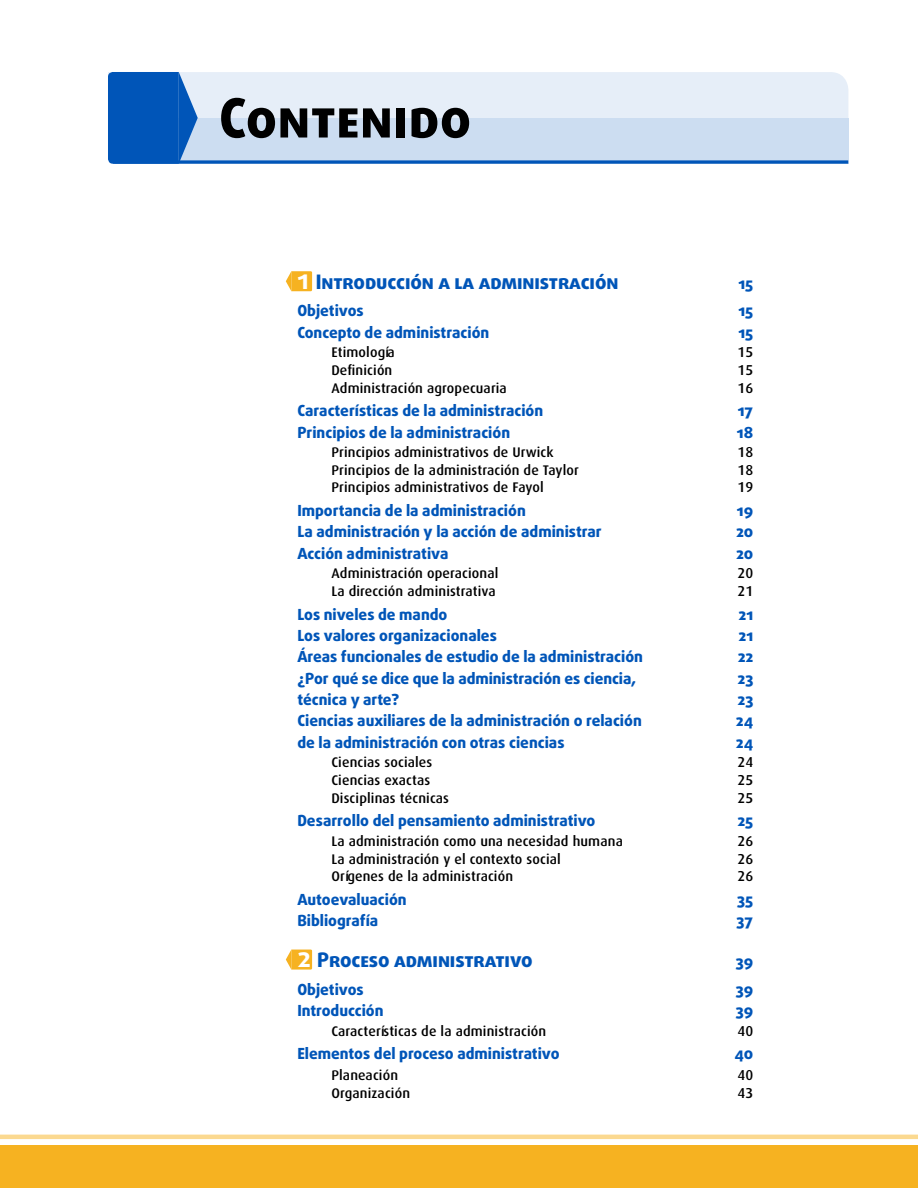
<style>
.page{position:relative;width:918px;height:1188px;background:#fff}
.page>*{position:absolute;margin:0;border:0;box-sizing:border-box;transform-origin:0 0}
.t1{font:800 54px "Daxline Pro";letter-spacing:.01em;color:#000}
.t2{font:800 19.95px "Daxline Pro";letter-spacing:-.005em;color:#0055b8}
.t3{font:800 15.75px "Daxline Pro";color:#0055b8}
.t4{font:800 15.3px "Daxline Pro";color:#0055b8}
.t5{font:500 14.4px "Dax";letter-spacing:.01em;color:#000}
.t6{font:500 13.95px "Dax";letter-spacing:.01em;color:#000}
.s1{font-weight:700;font-size:27px;color:#fff}
</style>
<div class="page">
<svg style="left:286px;top:271px;width:26px;height:20px"></svg>
<div style="left:198px;top:72px;width:650px;height:46px;background:#e6eef8"></div>
<div style="left:115px;top:118px;width:733px;height:46px;background:#ccddf1"></div>
<svg style="left:198px;top:160px;width:650px;height:4px;background:#236cc1"></svg>
<svg style="left:286px;top:950px;width:26px;height:20px"></svg>
<svg style="left:108px;top:72px;width:90px;height:92px;background:#1663be"></svg>
<div style="left:0;top:1145px;width:918px;height:43px;background:#f6b221"></div>
<hr style="left:0;top:1135px;width:918px;height:4px;background:#fbd990">
<h1 class="t1" style="left:219px;top:82px;width:254px">Contenido</h1>
<h2 class="t2" style="left:297px;top:268px;width:323px"><span class="s1">1</span> Introducción a la administración</h2>
<p class="t3" style="left:738px;top:272px;width:16px">15</p>
<p class="t4" style="left:297px;top:301px;width:68px">Objetivos</p>
<p class="t3" style="left:738px;top:300px;width:16px">15</p>
<p class="t4" style="left:297px;top:322px;width:193px">Concepto de administración</p>
<p class="t3" style="left:738px;top:322px;width:16px">15</p>
<p class="t6" style="left:331px;top:345px;width:65px">Etimología</p>
<p class="t5" style="left:737px;top:344px;width:17px">15</p>
<p class="t6" style="left:331px;top:362px;width:63px">Definición</p>
<p class="t5" style="left:737px;top:362px;width:17px">15</p>
<p class="t6" style="left:331px;top:380px;width:177px">Administración agropecuaria</p>
<p class="t5" style="left:737px;top:380px;width:17px">16</p>
<p class="t4" style="left:297px;top:400px;width:247px">Características de la administración</p>
<p class="t3" style="left:738px;top:400px;width:17px">17</p>
<p class="t4" style="left:297px;top:422px;width:214px">Principios de la administración</p>
<p class="t3" style="left:737px;top:421px;width:18px">18</p>
<p class="t6" style="left:331px;top:445px;width:224px">Principios administrativos de Urwick</p>
<p class="t5" style="left:737px;top:444px;width:17px">18</p>
<p class="t6" style="left:331px;top:462px;width:249px">Principios de la administración de Taylor</p>
<p class="t5" style="left:737px;top:462px;width:17px">18</p>
<p class="t6" style="left:331px;top:480px;width:214px">Principios administrativos de Fayol</p>
<p class="t5" style="left:737px;top:479px;width:17px">19</p>
<p class="t4" style="left:297px;top:500px;width:230px">Importancia de la administración</p>
<p class="t3" style="left:737px;top:500px;width:18px">19</p>
<p class="t4" style="left:297px;top:522px;width:306px">La administración y la acción de administrar</p>
<p class="t3" style="left:736px;top:521px;width:19px">20</p>
<p class="t4" style="left:297px;top:543px;width:153px">Acción administrativa</p>
<p class="t3" style="left:736px;top:543px;width:19px">20</p>
<p class="t6" style="left:331px;top:566px;width:169px">Administración operacional</p>
<p class="t5" style="left:737px;top:565px;width:17px">20</p>
<p class="t6" style="left:331px;top:583px;width:166px">La dirección administrativa</p>
<p class="t5" style="left:737px;top:583px;width:17px">21</p>
<p class="t4" style="left:297px;top:604px;width:152px">Los niveles de mando</p>
<p class="t3" style="left:739px;top:603px;width:16px">21</p>
<p class="t4" style="left:297px;top:625px;width:201px">Los valores organizacionales</p>
<p class="t3" style="left:739px;top:625px;width:16px">21</p>
<p class="t4" style="left:297px;top:647px;width:347px">Áreas funcionales de estudio de la administración</p>
<p class="t3" style="left:738px;top:646px;width:17px">22</p>
<p class="t4" style="left:297px;top:668px;width:340px">¿Por qué se dice que la administración es ciencia,</p>
<p class="t3" style="left:738px;top:667px;width:17px">23</p>
<p class="t4" style="left:297px;top:689px;width:104px">técnica y arte?</p>
<p class="t3" style="left:738px;top:689px;width:17px">23</p>
<p class="t4" style="left:297px;top:711px;width:346px">Ciencias auxiliares de la administración o relación</p>
<p class="t3" style="left:736px;top:710px;width:19px">24</p>
<p class="t4" style="left:297px;top:732px;width:269px">de la administración con otras ciencias</p>
<p class="t3" style="left:736px;top:732px;width:19px">24</p>
<p class="t6" style="left:331px;top:755px;width:102px">Ciencias sociales</p>
<p class="t5" style="left:737px;top:754px;width:17px">24</p>
<p class="t6" style="left:331px;top:772px;width:100px">Ciencias exactas</p>
<p class="t5" style="left:737px;top:772px;width:17px">25</p>
<p class="t6" style="left:331px;top:790px;width:119px">Disciplinas técnicas</p>
<p class="t5" style="left:737px;top:790px;width:17px">25</p>
<p class="t4" style="left:297px;top:811px;width:300px">Desarrollo del pensamiento administrativo</p>
<p class="t3" style="left:738px;top:810px;width:17px">25</p>
<p class="t6" style="left:331px;top:833px;width:293px">La administración como una necesidad humana</p>
<p class="t5" style="left:737px;top:833px;width:17px">26</p>
<p class="t6" style="left:331px;top:851px;width:231px">La administración y el contexto social</p>
<p class="t5" style="left:737px;top:850px;width:17px">26</p>
<p class="t6" style="left:331px;top:869px;width:183px">Orígenes de la administración</p>
<p class="t5" style="left:737px;top:868px;width:17px">26</p>
<p class="t4" style="left:297px;top:889px;width:111px">Autoevaluación</p>
<p class="t3" style="left:737px;top:889px;width:18px">35</p>
<p class="t4" style="left:297px;top:910px;width:82px">Bibliografía</p>
<p class="t3" style="left:737px;top:910px;width:18px">37</p>
<h2 class="t2" style="left:297px;top:946px;width:237px"><span class="s1">2</span> Proceso administrativo</h2>
<p class="t3" style="left:736px;top:951px;width:19px">39</p>
<p class="t4" style="left:297px;top:979px;width:68px">Objetivos</p>
<p class="t3" style="left:736px;top:978px;width:19px">39</p>
<p class="t4" style="left:297px;top:1000px;width:88px">Introducción</p>
<p class="t3" style="left:736px;top:1000px;width:19px">39</p>
<p class="t6" style="left:331px;top:1023px;width:216px">Características de la administración</p>
<p class="t5" style="left:737px;top:1023px;width:17px">40</p>
<p class="t4" style="left:297px;top:1044px;width:264px">Elementos del proceso administrativo</p>
<p class="t3" style="left:734px;top:1043px;width:20px">40</p>
<p class="t6" style="left:331px;top:1067px;width:68px">Planeación</p>
<p class="t5" style="left:737px;top:1067px;width:17px">40</p>
<p class="t6" style="left:331px;top:1085px;width:80px">Organización</p>
<p class="t5" style="left:737px;top:1085px;width:17px">43</p>
</div>
